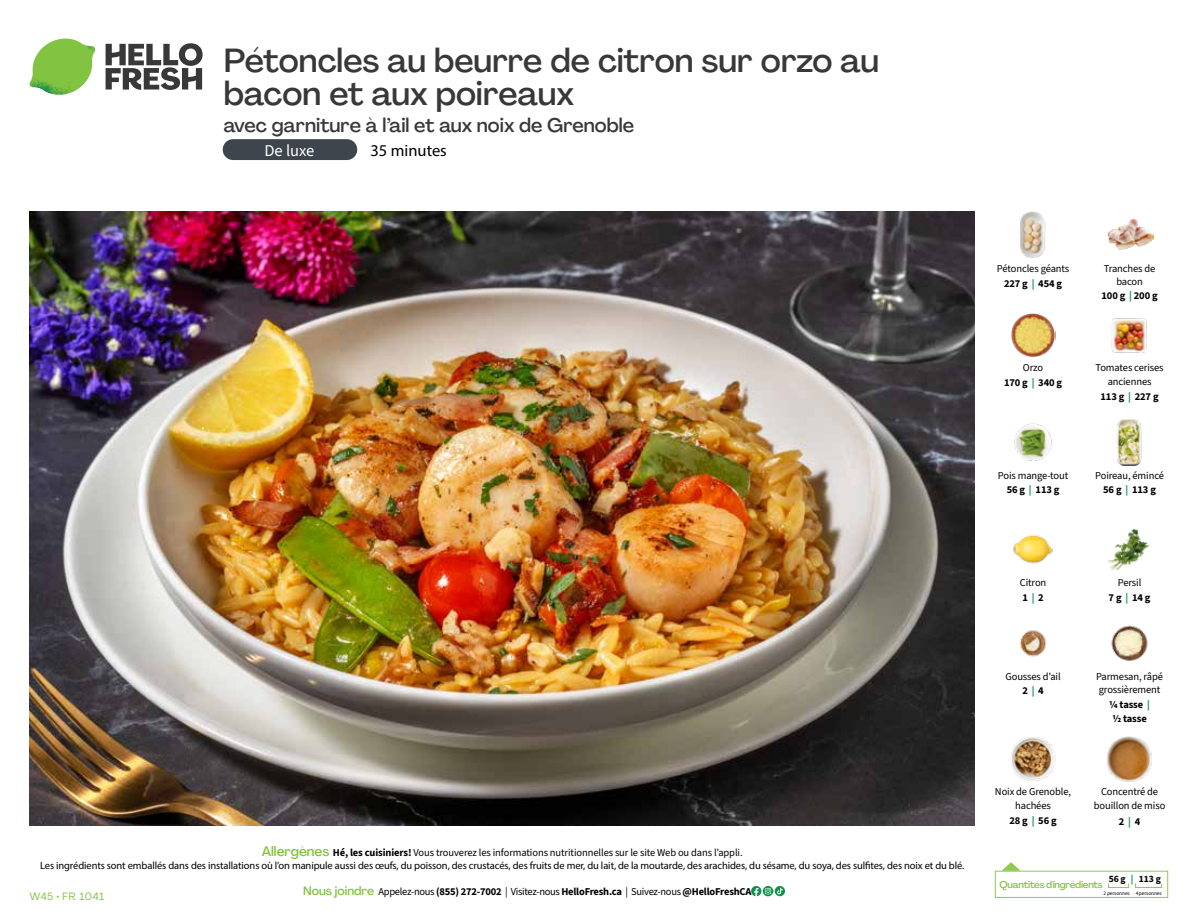
<style>
.page{position:relative;width:1188px;height:918px;background:#fff}
.page>*{position:absolute;margin:0;border:0;box-sizing:border-box;transform-origin:0 0}
.t1{font:500 33px/33px "Agrandir";letter-spacing:-.005em;color:#383839}
.t2{font:500 19.5px "Agrandir";color:#383839}
.t3{font:16.5px "Myriad Pro";color:#000}
.t4{font:16.5px "Source Sans 3";color:#fff}
.t5{font:10.5px/14.9px "Source Sans 3";letter-spacing:-.01em;color:#000;text-align:center}
.t6{font:10.5px "Myriad Pro";letter-spacing:-.01em;color:#000}
.t7{font:700 10.5px/14.9px "Source Sans 3";letter-spacing:-.02em;color:#000;text-align:center}
.t8{font:10.5px "Agrandir";letter-spacing:.05em;color:#82c341}
.t9{font:500 9.75px "Agrandir";letter-spacing:-.025em;color:#82c341}
.t10{font:700 9.6px "Source Sans 3";color:#000}
.t11{font:5.25px "Source Sans 3";letter-spacing:-.01em;color:#000}
.s1{font-weight:700}
.s2{font-weight:700;color:#0b9446}
.s3{font-weight:400}
.s4{color:#0b9446}
.s5{font-family:"Agrandir";font-weight:500;font-size:13.5px;color:#82c341}
.s6{font-family:"Agrandir";font-weight:500;font-size:12px;color:#82c341}
</style>
<div class="page">
<svg style="left:106px;top:43px;width:97px;height:47px"></svg>
<svg style="left:34px;top:39px;width:59px;height:38px"></svg>
<img style="left:65px;top:39px;width:30px;height:25px">
<img style="left:33px;top:60px;width:56px;height:10px">
<img style="left:29px;top:64px;width:58px;height:31px">
<img style="left:64px;top:70px;width:25px;height:24px">
<img style="left:30px;top:211px;width:945px;height:615px">
<svg style="left:775px;top:886px;width:10px;height:10px"></svg>
<svg style="left:751px;top:886px;width:32px;height:10px"></svg>
<svg style="left:1002px;top:862px;width:19px;height:9px"></svg>
<div style="left:995px;top:871px;width:173px;height:27px;border:1px solid #91c84e"></div>
<div style="left:1108px;top:883px;width:21px;height:5px;border:1px solid #91c84e"></div>
<div style="left:1135px;top:883px;width:27px;height:5px;border:1px solid #91c84e"></div>
<img style="left:1011px;top:313px;width:45px;height:44px">
<img style="left:1111px;top:318px;width:36px;height:35px">
<img style="left:1014px;top:423px;width:38px;height:38px">
<img style="left:1116px;top:420px;width:26px;height:45px">
<img style="left:1013px;top:535px;width:40px;height:29px">
<img style="left:1108px;top:529px;width:42px;height:42px">
<img style="left:1020px;top:630px;width:27px;height:27px">
<img style="left:1011px;top:737px;width:45px;height:44px">
<img style="left:1106px;top:736px;width:46px;height:46px">
<img style="left:1108px;top:218px;width:45px;height:32px">
<img style="left:1019px;top:212px;width:27px;height:45px">
<img style="left:1111px;top:625px;width:37px;height:36px">
<div style="left:223px;top:139px;width:134px;height:21px;background:#3e454c;border-radius:10px"></div>
<h1 class="t1" style="left:224px;top:43px;width:657px">Pétoncles au beurre de citron sur orzo au bacon et aux poireaux</h1>
<h2 class="t2" style="left:224px;top:113px;width:412px">avec garniture à l’ail et aux noix de Grenoble</h2>
<h3 class="t3" style="left:370px;top:140px;width:78px">35 minutes</h3>
<h3 class="t4" style="left:264px;top:140px;width:52px">De luxe</h3>
<p class="t5" style="left:997px;top:260px;width:74px;line-height:15.6px">Pétoncles géants<br><span class="s1">227 g</span> <span class="s2">|</span> <span class="s1">454 g</span></p>
<p class="t5" style="left:1101px;top:261px;width:58px;line-height:13.6px">Tranches de bacon<br><span class="s1">100 g</span> <span class="s2">|</span> <span class="s1">200 g</span></p>
<p class="t7" style="left:1004px;top:360px;width:60px"><span class="s3">Orzo<br></span>170 g <span class="s4">|</span> 340 g</p>
<p class="t5" style="left:1096px;top:361px;width:70px;line-height:13.5px">Tomates cerises anciennes</p>
<p class="t7" style="left:1100px;top:389px;width:60px">113 g <span class="s4">|</span> 227 g</p>
<p class="t5" style="left:998px;top:468px;width:72px">Pois mange-tout<br><span class="s1">56 g</span> <span class="s2">|</span> <span class="s1">113 g</span></p>
<p class="t5" style="left:1095px;top:468px;width:70px">Poireau, émincé<br><span class="s1">56 g</span> <span class="s2">|</span> <span class="s1">113 g</span></p>
<p class="t5" style="left:262px;top:845px;width:482px"><span class="s5">Allergènes</span> <span class="s1">Hé, les cuisiniers!</span> Vous trouverez les informations nutritionnelles sur le site Web ou dans l’appli.</p>
<p class="t6" style="left:40px;top:859px;width:926px">Les ingrédients sont emballés dans des installations où l’on manipule aussi des œufs, du poisson, des crustacés, des fruits de mer, du lait, de la moutarde, des arachides, du sésame, du soya, des sulfites, des noix et du blé.</p>
<p class="t8" style="left:30px;top:890px;width:76px">W45 • FR 1041</p>
<p class="t7" style="left:303px;top:884px;width:450px"><span class="s6">Nous joindre</span> <span class="s3">Appelez-nous</span> (855) 272-7002 <span class="s3">| Visitez-nous</span> HelloFresh.ca <span class="s3">| Suivez-nous</span> @HelloFreshCA</p>
<p class="t5" style="left:1020px;top:575px;width:28px;text-align:left">Citron<br><span class="s1">1</span> <span class="s2">|</span> <span class="s1">2</span></p>
<p class="t5" style="left:1109px;top:575px;width:43px">Persil<br><span class="s1">7g</span> <span class="s2">|</span> <span class="s1">14g</span></p>
<p class="t5" style="left:1005px;top:669px;width:57px">Gousses d’ail<br><span class="s1">2</span> <span class="s2">|</span> <span class="s1">4</span></p>
<p class="t5" style="left:1096px;top:669px;width:68px;line-height:13.5px;text-align:left">Parmesan, râpé grossièrement</p>
<p class="t7" style="left:1109px;top:698px;width:42px;line-height:13.5px;text-align:left">¼ tasse <span class="s4">| </span>½ tasse</p>
<p class="t5" style="left:995px;top:785px;width:78px;line-height:13.5px">Noix de Grenoble, hachées</p>
<p class="t7" style="left:1009px;top:813px;width:49px">28g <span class="s4">|</span> 56g</p>
<p class="t5" style="left:1094px;top:785px;width:73px;line-height:13.5px">Concentré de bouillon de miso</p>
<p class="t7" style="left:1119px;top:814px;width:23px">2 <span class="s4">|</span> 4</p>
<p class="t10" style="left:1109px;top:872px;width:54px">56 g <span class="s4">|</span> 113 g</p>
<p class="t11" style="left:1103px;top:890px;width:60px">2 personnes 4 personnes</p>
<p class="t9" style="left:1000px;top:878px;width:105px">Quantités d'ingrédients</p>
</div>
